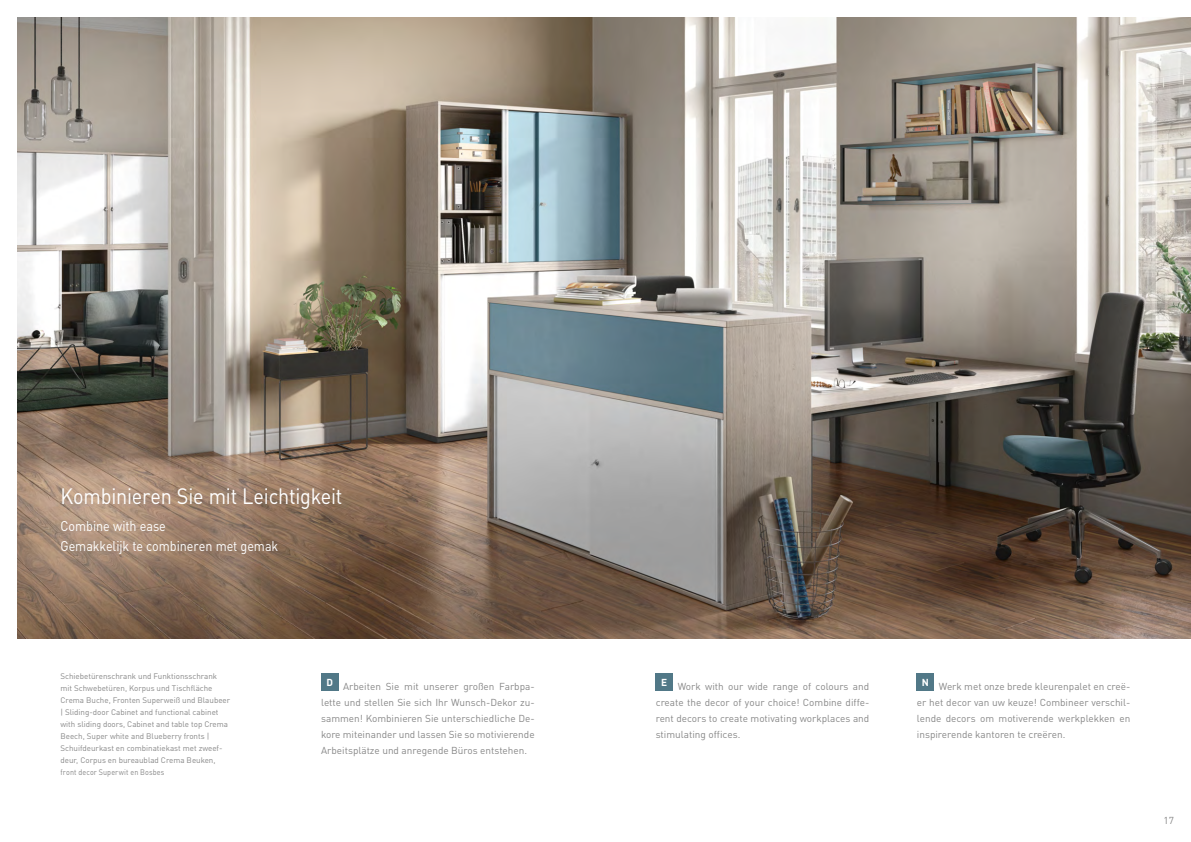
<style>
.page{position:relative;width:1191px;height:842px;background:#fff}
.page>*{position:absolute;margin:0;border:0;box-sizing:border-box;transform-origin:0 0}
.t1{font:22px "DINOT";letter-spacing:-.01em;color:#fff;scale:.9 1}
.t2{font:14px/20px "DINOT";letter-spacing:-.005em;color:#fff;scale:.9 1}
.t3{font:10px/16px "DINOT";color:#878787;text-align:justify}
.t4{font:700 10px "DINOT";color:#fff}
.t5{font:8px/12px "DINOT";color:#878787}
</style>
<div class="page">
<img style="left:17px;top:17px;width:1174px;height:622px">
<div style="left:656px;top:673px;width:17px;height:17px;background:#517887"></div>
<div style="left:917px;top:673px;width:17px;height:17px;background:#517887"></div>
<div style="left:321px;top:673px;width:17px;height:17px;background:#517887"></div>
<h1 class="t1" style="left:60px;top:489px;width:315px">Kombinieren Sie mit Leichtigkeit</h1>
<h2 class="t2" style="left:60px;top:518px;width:243px">Combine with ease<br>Gemakkelijk te combineren met gemak</h2>
<p class="t5" style="left:60px;top:671px;width:171px">Schiebetürenschrank und Funktionsschrank mit Schwebetüren, Korpus und Tischfläche Crema Buche, Fronten Superweiß und Blaubeer | Sliding-door Cabinet and functional cabinet with sliding doors, Cabinet and table top Crema Beech, Super white and Blueberry fronts | Schuifdeurkast en combinatiekast met zweef&shy;deur, Corpus en bureaublad Crema Beuken, front decor Superwit en Bosbes</p>
<p class="t4" style="left:326px;top:678px;width:8px">D</p>
<p class="t3" style="left:321px;top:680px;width:215px;text-indent:22px">Arbeiten Sie mit unserer großen Farbpa&shy;lette und stellen Sie sich Ihr Wunsch-Dekor zu&shy;sammen! Kombinieren Sie unterschiedliche De&shy;kore miteinander und lassen Sie so motivierende Arbeitsplätze und anregende Büros entstehen.</p>
<p class="t4" style="left:661px;top:678px;width:8px">E</p>
<p class="t3" style="left:656px;top:680px;width:215px;text-indent:22px">Work with our wide range of colours and create the decor of your choice! Combine diffe&shy;rent decors to create motivating workplaces and stimulating offices.</p>
<p class="t4" style="left:921px;top:678px;width:9px">N</p>
<p class="t3" style="left:917px;top:680px;width:215px;text-indent:22px">Werk met onze brede kleurenpalet en creë&shy;er het decor van uw keuze! Combineer verschil&shy;lende decors om motiverende werkplekken en inspirerende kantoren te creëren.</p>
<p class="t3" style="left:1163px;top:814px;width:12px">17</p>
</div>
